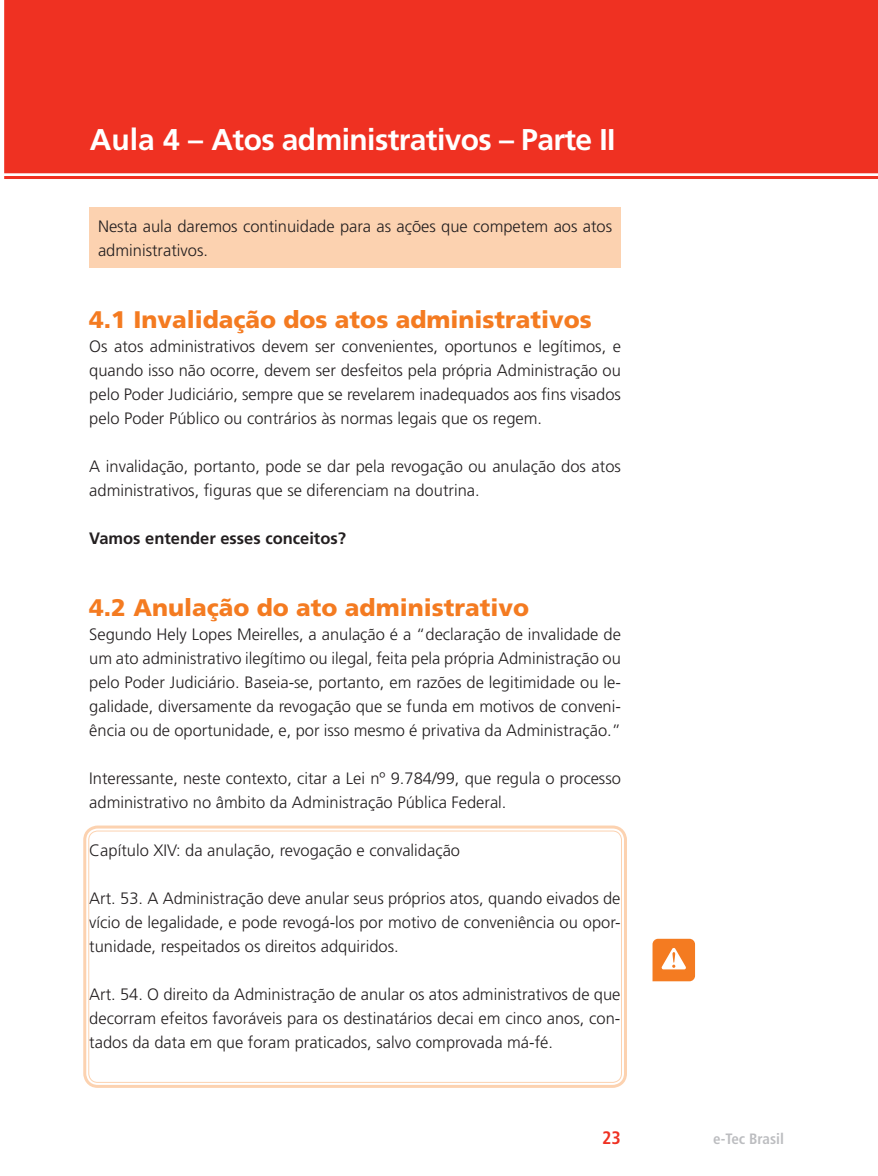
<style>
.page{position:relative;width:878px;height:1176px;background:#fff}
.page>*{position:absolute;margin:0;border:0;box-sizing:border-box;transform-origin:0 0}
.t1{font:700 30px "Frutiger LT Std";letter-spacing:-.02em;color:#fff}
.t2{font:900 24px "Frutiger LT Std";color:#f47b21}
.t3{font:700 condensed 18px "Frutiger LT Std";color:#ef3122}
.t4{font:300 16.5px/24px "Frutiger LT Std";color:#231f20;text-align:justify}
.t5{font:700 16.5px "Frutiger LT Std";color:#231f20}
.t6{font:700 condensed 15px "Frutiger LT Std";color:#bcbdc0}
</style>
<div class="page">
<div style="left:4px;top:0;width:874px;height:173px;background:#ef3122"></div>
<hr style="left:4px;top:176px;width:874px;height:3px;background:#ef3122">
<div style="left:89px;top:208px;width:531px;height:60px;background:#fcd2b0"></div>
<div style="left:83px;top:826px;width:544px;height:262px;border:3px solid #fcd2b0;border-radius:13px"></div>
<div style="left:88px;top:830px;width:534px;height:253px;border:1px solid #fcd2b0;border-radius:9px"></div>
<svg style="left:652px;top:939px;width:43px;height:42px"></svg>
<h1 class="t1" style="left:90px;top:122px;width:527px">Aula 4 – Atos administrativos – Parte II</h1>
<p class="t4" style="left:98px;top:214px;width:515px">Nesta aula daremos continuidade para as ações que competem aos atos administrativos.</p>
<h2 class="t2" style="left:89px;top:305px;width:504px">4.1 Invalidação dos atos administrativos</h2>
<p class="t4" style="left:89px;top:334px;width:533px">Os atos administrativos devem ser convenientes, oportunos e legítimos, e quando isso não ocorre, devem ser desfeitos pela própria Administração ou pelo Poder Judiciário, sempre que se revelarem inadequados aos fins visados pelo Poder Público ou contrários às normas legais que os regem.</p>
<p class="t4" style="left:89px;top:454px;width:533px">A invalidação, portanto, pode se dar pela revogação ou anulação dos atos administrativos, figuras que se diferenciam na doutrina.</p>
<p class="t5" style="left:89px;top:528px;width:258px">Vamos entender esses conceitos?</p>
<h2 class="t2" style="left:89px;top:593px;width:441px">4.2 Anulação do ato administrativo</h2>
<p class="t4" style="left:89px;top:622px;width:533px">Segundo Hely Lopes Meirelles, a anulação é a “declaração de invalidade de um ato administrativo ilegítimo ou ilegal, feita pela própria Administração ou pelo Poder Judiciário. Baseia-se, portanto, em razões de legitimidade ou le&shy;galidade, diversamente da revogação que se funda em motivos de conveni&shy;ência ou de oportunidade, e, por isso mesmo é privativa da Administração.”</p>
<p class="t4" style="left:89px;top:766px;width:533px">Interessante, neste contexto, citar a Lei nº 9.784/99, que regula o processo administrativo no âmbito da Administração Pública Federal.</p>
<p class="t4" style="left:89px;top:838px;width:372px">Capítulo XIV: da anulação, revogação e convalidação</p>
<p class="t4" style="left:89px;top:886px;width:533px">Art. 53. A Administração deve anular seus próprios atos, quando eivados de vício de legalidade, e pode revogá-los por motivo de conveniência ou opor&shy;tunidade, respeitados os direitos adquiridos.</p>
<p class="t4" style="left:89px;top:982px;width:532px">Art. 54. O direito da Administração de anular os atos administrativos de que decorram efeitos favoráveis para os destinatários decai em cinco anos, con&shy;tados da data em que foram praticados, salvo comprovada má-fé.</p>
<p class="t3" style="left:602px;top:1127px;width:20px">23</p>
<p class="t6" style="left:713px;top:1129px;width:72px">e-Tec Brasil</p>
</div>
